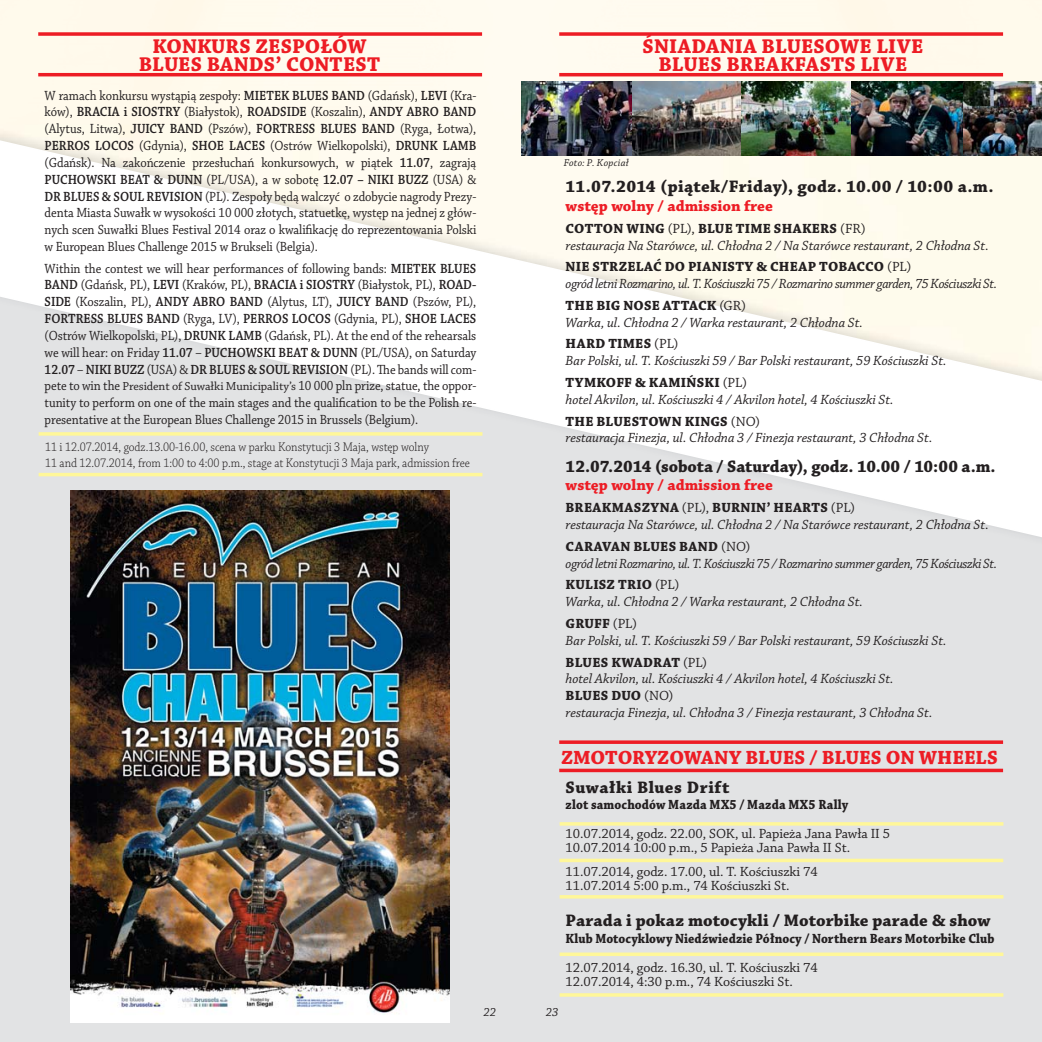
<style>
.page{position:relative;width:1042px;height:1042px;background:#fff}
.page>*{position:absolute;margin:0;border:0;box-sizing:border-box;transform-origin:0 0}
.t1{font:700 21px/17.5px "Chaparral Pro";letter-spacing:.005em;color:#ed1c24;text-align:center}
.t2{font:700 20.12px "Chaparral Pro";letter-spacing:-.005em;color:#ed1c24}
.t3{font:700 17.5px "Chaparral Pro";letter-spacing:.01em;color:#231f20}
.t4{font:700 17.5px "Chaparral Pro";letter-spacing:.03em;color:#231f20}
.t5{font:700 15.75px "Chaparral Pro";color:#ed1c24}
.t6{font:14px/16.8px "Chaparral Pro";letter-spacing:-.005em;color:#231f20;text-align:justify;scale:.9 1}
.t7{font:italic 14px/16.8px "Chaparral Pro";letter-spacing:-.005em;color:#231f20}
.t8{font:14px/14px "Chaparral Pro";letter-spacing:-.005em;color:#231f20}
.t9{font:italic 14px/16.8px "Chaparral Pro";letter-spacing:-.03em;color:#231f20}
.t10{font:700 14px "Chaparral Pro";letter-spacing:.01em;color:#231f20;scale:.9 1}
.t11{font:300 13.12px/15.8px "Chaparral Pro";letter-spacing:-.005em;color:#231f20;scale:.9 1}
.t12{font:italic 12.25px "Chaparral Pro";color:#231f20}
.t13{font:italic 10.5px "Chaparral Pro";letter-spacing:.02em;color:#231f20}
.s1{font-weight:600}
.s2{font-size:12.25px}
.s3{font-weight:700;font-style:normal}
.s4{font-style:normal}
</style>
<div class="page">
<div style="left:0;top:0;width:1042px;height:125px;background:#fffaee"></div>
<div style="left:521px;top:401px;width:521px;height:641px;background:#e2e3e4"></div>
<div style="left:0;top:279px;width:521px;height:763px;background:#e2e3e4"></div>
<svg style="left:0;top:132px;width:1042px;height:413px"></svg>
<svg style="left:38px;top:32px;width:444px;height:4px"></svg>
<hr style="left:38px;top:73px;width:444px;height:3px;background:#ed1c24">
<svg style="left:559px;top:32px;width:444px;height:4px"></svg>
<hr style="left:559px;top:73px;width:444px;height:3px;background:#ed1c24">
<svg style="left:559px;top:952px;width:444px;height:4px;fill:#fff799"></svg>
<hr style="left:559px;top:993px;width:444px;height:3px;background:#fff799">
<img style="left:71px;top:490px;width:378px;height:532px">
<svg style="left:39px;top:432px;width:443px;height:4px;fill:#fcf59f"></svg>
<hr style="left:39px;top:473px;width:443px;height:3px;background:#fff799">
<svg style="left:559px;top:740px;width:444px;height:4px"></svg>
<svg style="left:559px;top:768px;width:444px;height:4px;fill:#ed1c24"></svg>
<hr style="left:559px;top:822px;width:444px;height:3px;background:#fff799">
<hr style="left:559px;top:895px;width:444px;height:3px;background:#fff799">
<svg style="left:559px;top:858px;width:444px;height:4px;fill:#fff799"></svg>
<img style="left:521px;top:82px;width:521px;height:73px">
<h1 class="t1" style="left:139px;top:39px;width:243px">KONKURS ZESPOŁÓW<br>BLUES BANDS’ CONTEST</h1>
<p class="t6" style="left:45px;top:88px;width:481px">W ramach konkursu wystąpią zespoły: <span class="s1">MIETEK BLUES BAND</span> (Gdańsk), <span class="s1">LEVI</span> (Kra&shy;ków), <span class="s1">BRACIA i SIOSTRY</span> (Białystok), <span class="s1">ROADSIDE</span> (Koszalin), <span class="s1">ANDY ABRO BAND </span>(Alytus, Litwa), <span class="s1">JUICY BAND</span> (Pszów), <span class="s1">FORTRESS BLUES BAND</span> (Ryga, Łotwa), <span class="s1">PERROS LOCOS</span> (Gdynia), <span class="s1">SHOE LACES</span> (Ostrów Wielkopolski), <span class="s1">DRUNK LAMB </span>(Gdańsk). Na zakończenie przesłuchań konkursowych, w piątek <span class="s1">11.07</span>, zagrają <span class="s1">PUCHOWSKI BEAT &amp; DUNN</span> (PL/USA), a w sobotę <span class="s1">12.07 – NIKI BUZZ</span> (USA) &amp; <span class="s1">DR BLUES &amp; SOUL REVISION</span> (PL). Zespoły będą walczyć o zdobycie nagrody Prezy&shy;denta Miasta Suwałk w wysokości 10 000 złotych, statuetkę, występ na jednej z głów&shy;nych scen Suwałki Blues Festival 2014 oraz o kwalifikację do reprezentowania Polski w European Blues Challenge 2015 w Brukseli (Belgia).</p>
<p class="t6" style="left:45px;top:261px;width:481px">Within the contest we will hear performances of following bands: <span class="s1">MIETEK BLUES BAND</span> (Gdańsk, PL), <span class="s1">LEVI</span> (Kraków, PL), <span class="s1">BRACIA i SIOSTRY</span> (Białystok, PL), <span class="s1">ROAD-SIDE</span> (Koszalin, PL), <span class="s1">ANDY ABRO BAND</span> (Alytus, LT), <span class="s1">JUICY BAND</span> (Pszów, PL), <span class="s1">FORTRESS BLUES BAND</span> (Ryga, LV), <span class="s1">PERROS LOCOS</span> (Gdynia, PL), <span class="s1">SHOE LACES </span>(Ostrów Wielkopolski, PL), <span class="s1">DRUNK LAMB</span> (Gdańsk, PL). At the end of the rehearsals we will hear: on Friday <span class="s1">11.07</span> – <span class="s1">PUCHOWSKI BEAT &amp; DUNN</span> (PL/USA), on Saturday <span class="s1">12.07</span> – <span class="s1">NIKI BUZZ</span> (USA) &amp; <span class="s1">DR BLUES &amp; SOUL REVISION</span> (PL). The bands will com&shy;pete to win the <span class="s2">President of Suwałki Municipality’s</span> 10 000 pln prize, statue, the oppor&shy;tunity to perform on one of the main stages and the qualification to be the Polish re&shy;presentative at the European Blues Challenge 2015 in Brussels (Belgium).</p>
<p class="t11" style="left:45px;top:440px;width:474px">11 i 12.07.2014, godz.13.00-16.00, scena w parku Konstytucji 3 Maja, wstęp wolny<br>11 and 12.07.2014, from 1:00 to 4:00 p.m., stage at Konstytucji 3 Maja park, admission free</p>
<h1 class="t1" style="left:643px;top:39px;width:282px">ŚNIADANIA BLUESOWE LIVE<br>BLUES BREAKFASTS LIVE</h1>
<p class="t13" style="left:564px;top:158px;width:67px">Foto: P. Kopciał</p>
<p class="t3" style="left:566px;top:180px;width:429px">11.07.2014 (piątek/Friday), godz. 10.00 / 10:00 a.m.</p>
<p class="t5" style="left:566px;top:200px;width:209px">wstęp wolny / admission free</p>
<p class="t7" style="left:566px;top:221px;width:425px"><span class="s3">COTTON WING</span> <span class="s4">(PL),</span> <span class="s3">BLUE TIME SHAKERS</span> <span class="s4">(FR)<br></span>restauracja Na Starówce, ul. Chłodna 2 / Na Starówce restaurant, 2 Chłodna St.</p>
<p class="t9" style="left:566px;top:260px;width:433px"><span class="s3">NIE STRZELAĆ DO PIANISTY &amp; CHEAP TOBACCO</span> <span class="s4">(PL)<br></span>ogród letni Rozmarino, ul. T. Kościuszki 75 / Rozmarino summer garden, 75 Kościuszki St.</p>
<p class="t7" style="left:566px;top:298px;width:299px"><span class="s3">THE BIG NOSE ATTACK</span> <span class="s4">(GR)<br></span>Warka, ul. Chłodna 2 / Warka restaurant, 2 Chłodna St.</p>
<p class="t7" style="left:566px;top:337px;width:382px"><span class="s3">HARD TIMES</span> <span class="s4">(PL)<br></span>Bar Polski, ul. T. Kościuszki 59 / Bar Polski restaurant, 59 Kościuszki St.</p>
<p class="t7" style="left:566px;top:375px;width:329px"><span class="s3">TYMKOFF &amp; KAMIŃSKI</span> <span class="s4">(PL)<br></span>hotel Akvilon, ul. Kościuszki 4 / Akvilon hotel, 4 Kościuszki St.</p>
<p class="t7" style="left:566px;top:414px;width:368px"><span class="s3">THE BLUESTOWN KINGS</span> <span class="s4">(NO)<br></span>restauracja Finezja, ul. Chłodna 3 / Finezja restaurant, 3 Chłodna St.</p>
<p class="t3" style="left:566px;top:459px;width:431px">12.07.2014 (sobota / Saturday), godz. 10.00 / 10:00 a.m.</p>
<p class="t5" style="left:566px;top:479px;width:209px">wstęp wolny / admission free</p>
<p class="t7" style="left:566px;top:500px;width:425px"><span class="s3">BREAKMASZYNA</span> <span class="s4">(PL),</span> <span class="s3">BURNIN’ HEARTS</span> <span class="s4">(PL)<br></span>restauracja Na Starówce, ul. Chłodna 2 / Na Starówce restaurant, 2 Chłodna St.</p>
<p class="t9" style="left:566px;top:539px;width:433px"><span class="s3">CARAVAN BLUES BAND</span> <span class="s4">(NO)<br></span>ogród letni Rozmarino, ul. T. Kościuszki 75 / Rozmarino summer garden, 75 Kościuszki St.</p>
<p class="t7" style="left:566px;top:578px;width:299px"><span class="s3">KULISZ TRIO</span> <span class="s4">(PL)<br></span>Warka, ul. Chłodna 2 / Warka restaurant, 2 Chłodna St.</p>
<p class="t7" style="left:566px;top:616px;width:382px"><span class="s3">GRUFF</span> <span class="s4">(PL)<br></span>Bar Polski, ul. T. Kościuszki 59 / Bar Polski restaurant, 59 Kościuszki St.</p>
<p class="t7" style="left:566px;top:655px;width:368px"><span class="s3">BLUES KWADRAT</span> <span class="s4">(PL)<br></span>hotel Akvilon, ul. Kościuszki 4 / Akvilon hotel, 4 Kościuszki St.<br><span class="s3">BLUES DUO</span> <span class="s4">(NO)<br></span>restauracja Finezja, ul. Chłodna 3 / Finezja restaurant, 3 Chłodna St.</p>
<h2 class="t2" style="left:561px;top:750px;width:438px">ZMOTORYZOWANY BLUES / BLUES ON WHEELS</h2>
<p class="t4" style="left:566px;top:780px;width:165px">Suwałki Blues Drift</p>
<p class="t10" style="left:566px;top:799px;width:315px">zlot samochodów Mazda MX5 / Mazda MX5 Rally</p>
<p class="t8" style="left:566px;top:828px;width:326px">10.07.2014, godz. 22.00, SOK, ul. Papieża Jana Pawła II 5<br>10.07.2014 10:00 p.m., 5 Papieża Jana Pawła II St.</p>
<p class="t8" style="left:566px;top:866px;width:254px">11.07.2014, godz. 17.00, ul. T. Kościuszki 74<br>11.07.2014 5:00 p.m., 74 Kościuszki St.</p>
<p class="t3" style="left:566px;top:913px;width:426px">Parada i pokaz motocykli / Motorbike parade &amp; show</p>
<p class="t10" style="left:566px;top:933px;width:478px">Klub Motocyklowy Niedźwiedzie Północy / Northern Bears Motorbike Club</p>
<p class="t8" style="left:566px;top:961px;width:254px">12.07.2014, godz. 16.30, ul. T. Kościuszki 74<br>12.07.2014, 4:30 p.m., 74 Kościuszki St.</p>
<p class="t12" style="left:484px;top:1007px;width:14px">22</p>
<p class="t12" style="left:546px;top:1007px;width:14px">23</p>
</div>
